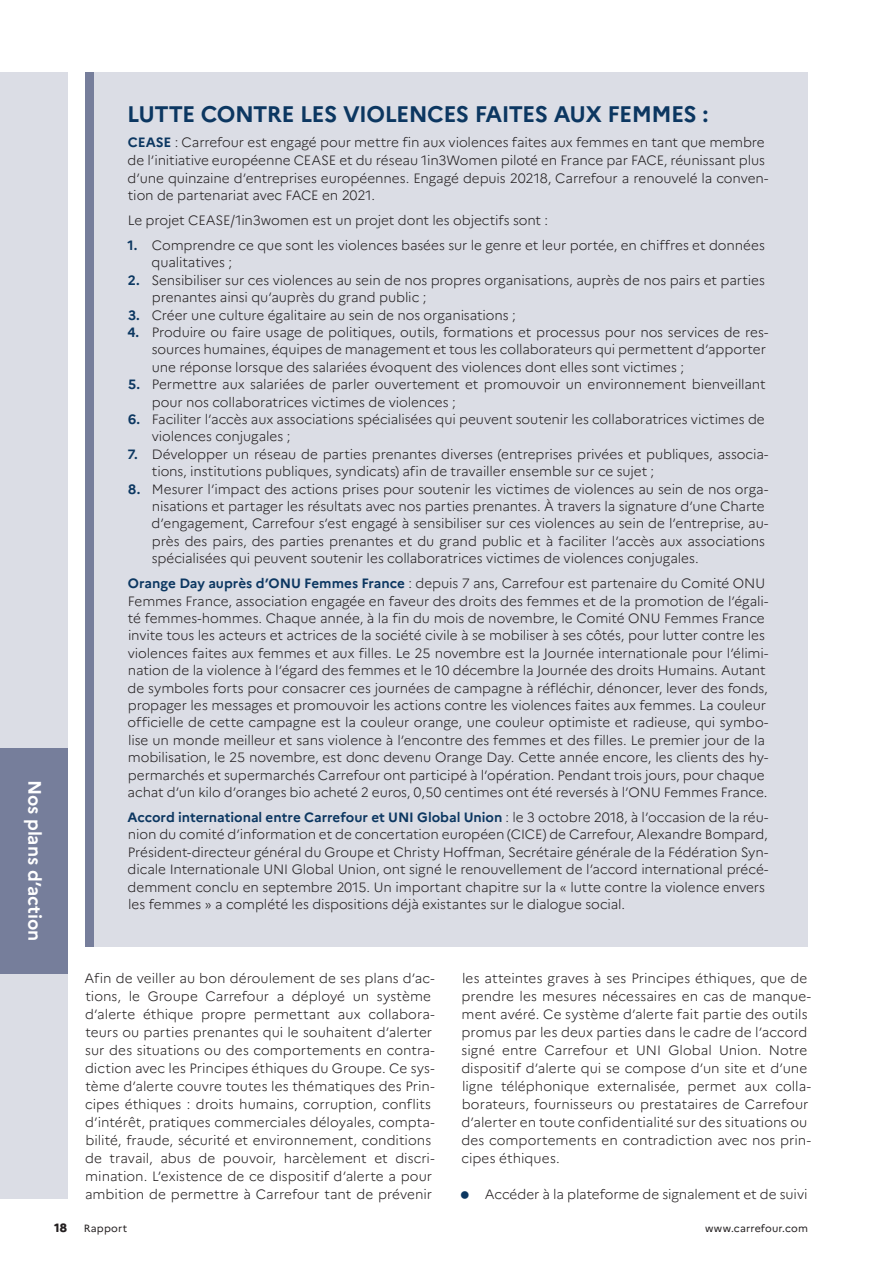
<style>
.page{position:relative;width:893px;height:1263px;background:#fff}
.page>*{position:absolute;margin:0;border:0;box-sizing:border-box;transform-origin:0 0}
.t1{font:700 22.5px "Marianne";letter-spacing:-.025em;color:#0c3761}
.t2{font:700 18px "Marianne";letter-spacing:-.005em;color:#fff}
.t3{font:300 13.5px/17.4px "Marianne";letter-spacing:-.005em;color:#231f20}
.t4{font:800 12px "Marianne";color:#231f20}
.t5{font:10.5px "Marianne";letter-spacing:.015em;color:#231f20}
.s1{font-weight:700;color:#0c3761}
</style>
<div class="page">
<div style="left:0;top:72px;width:68px;height:225px;background:#dbdde5"></div>
<div style="left:0;top:523px;width:68px;height:225px;background:#dbdde5"></div>
<div style="left:0;top:297px;width:68px;height:226px;background:#dbdde5"></div>
<div style="left:0;top:973px;width:68px;height:226px;background:#dbdde5"></div>
<div style="left:0;top:748px;width:68px;height:225px;background:#767e9b"></div>
<div style="left:85px;top:72px;width:723px;height:875px;background:#dbdde5"></div>
<div style="left:85px;top:72px;width:9px;height:875px;background:#767e9b"></div>
<h2 class="t2" style="left:46px;top:779px;width:163px;rotate:90deg">Nos plans d’action</h2>
<h1 class="t1" style="left:127px;top:100px;width:583px">LUTTE CONTRE LES VIOLENCES FAITES AUX FEMMES :</h1>
<p class="t3" style="left:128px;top:134px;width:642px"><span class="s1">CEASE</span> : Carrefour est engagé pour mettre fin aux violences faites aux femmes en tant que membre de l’initiative européenne CEASE et du réseau 1in3Women piloté en France par FACE, réunissant plus d’une quinzaine d’entreprises européennes. Engagé depuis 20218, Carrefour a renouvelé la conven&shy;tion de partenariat avec FACE en 2021.</p>
<p class="t3" style="left:128px;top:212px;width:422px">Le projet CEASE/1in3women est un projet dont les objectifs sont :</p>
<p class="t3" style="left:152px;top:236px;width:615px;text-indent:-24px"><span class="s1">1.</span> Comprendre ce que sont les violences basées sur le genre et leur portée, en chiffres et données qualitatives ;</p>
<p class="t3" style="left:152px;top:271px;width:615px;text-indent:-24px"><span class="s1">2.</span> Sensibiliser sur ces violences au sein de nos propres organisations, auprès de nos pairs et parties prenantes ainsi qu’auprès du grand public ;</p>
<p class="t3" style="left:128px;top:306px;width:389px"><span class="s1">3.</span> Créer une culture égalitaire au sein de nos organisations ;</p>
<p class="t3" style="left:152px;top:323px;width:618px;text-indent:-24px"><span class="s1">4.</span> Produire ou faire usage de politiques, outils, formations et processus pour nos services de res&shy;sources humaines, équipes de management et tous les collaborateurs qui permettent d’apporter une réponse lorsque des salariées évoquent des violences dont elles sont victimes ;</p>
<p class="t3" style="left:152px;top:376px;width:615px;text-indent:-24px"><span class="s1">5.</span> Permettre aux salariées de parler ouvertement et promouvoir un environnement bienveillant pour nos collaboratrices victimes de violences ;</p>
<p class="t3" style="left:152px;top:410px;width:614px;text-indent:-24px"><span class="s1">6.</span> Faciliter l’accès aux associations spécialisées qui peuvent soutenir les collaboratrices victimes de violences conjugales ;</p>
<p class="t3" style="left:152px;top:445px;width:618px;text-indent:-24px"><span class="s1">7.</span> Développer un réseau de parties prenantes diverses (entreprises privées et publiques, associa&shy;tions, institutions publiques, syndicats) afin de travailler ensemble sur ce sujet ;</p>
<p class="t3" style="left:152px;top:480px;width:618px;text-indent:-23px"><span class="s1">8.</span> Mesurer l’impact des actions prises pour soutenir les victimes de violences au sein de nos orga&shy;nisations et partager les résultats avec nos parties prenantes. À travers la signature d’une Charte d’engagement, Carrefour s’est engagé à sensibiliser sur ces violences au sein de l’entreprise, au&shy;près des pairs, des parties prenantes et du grand public et à faciliter l’accès aux associations spécialisées qui peuvent soutenir les collaboratrices victimes de violences conjugales.</p>
<p class="t3" style="left:128px;top:575px;width:642px"><span class="s1">Orange Day auprès d’ONU Femmes France</span> : depuis 7 ans, Carrefour est partenaire du Comité ONU Femmes France, association engagée en faveur des droits des femmes et de la promotion de l’égali&shy;té femmes-hommes. Chaque année, à la fin du mois de novembre, le Comité ONU Femmes France invite tous les acteurs et actrices de la société civile à se mobiliser à ses côtés, pour lutter contre les violences faites aux femmes et aux filles. Le 25 novembre est la Journée internationale pour l’élimi&shy;nation de la violence à l’égard des femmes et le 10 décembre la Journée des droits Humains. Autant de symboles forts pour consacrer ces journées de campagne à réfléchir, dénoncer, lever des fonds, propager les messages et promouvoir les actions contre les violences faites aux femmes. La couleur officielle de cette campagne est la couleur orange, une couleur optimiste et radieuse, qui symbo&shy;lise un monde meilleur et sans violence à l’encontre des femmes et des filles. Le premier jour de la mobilisation, le 25 novembre, est donc devenu Orange Day. Cette année encore, les clients des hy&shy;permarchés et supermarchés Carrefour ont participé à l’opération. Pendant trois jours, pour chaque achat d’un kilo d’oranges bio acheté 2 euros, 0,50 centimes ont été reversés à l’ONU Femmes France.</p>
<p class="t3" style="left:127px;top:808px;width:642px"><span class="s1">Accord international entre Carrefour et UNI Global Union</span> : le 3 octobre 2018, à l’occasion de la réu&shy;nion du comité d’information et de concertation européen (CICE) de Carrefour, Alexandre Bompard, Président-directeur général du Groupe et Christy Hoffman, Secrétaire générale de la Fédération Syn&shy;dicale Internationale UNI Global Union, ont signé le renouvellement de l’accord international précé&shy;demment conclu en septembre 2015. Un important chapitre sur la « lutte contre la violence envers les femmes » a complété les dispositions déjà existantes sur le dialogue social.</p>
<p class="t3" style="left:84px;top:969px;width:352px;line-height:18px">Afin de veiller au bon déroulement de ses plans d’ac&shy;tions, le Groupe Carrefour a déployé un système d’alerte éthique propre permettant aux collabora&shy;teurs ou parties prenantes qui le souhaitent d’alerter sur des situations ou des comportements en contra&shy;diction avec les Principes éthiques du Groupe. Ce sys&shy;tème d’alerte couvre toutes les thématiques des Prin&shy;cipes éthiques : droits humains, corruption, conflits d’intérêt, pratiques commerciales déloyales, compta&shy;bilité, fraude, sécurité et environnement, conditions de travail, abus de pouvoir, harcèlement et discri&shy;mination. L’existence de ce dispositif d’alerte a pour ambition de permettre à Carrefour tant de prévenir</p>
<p class="t3" style="left:461px;top:969px;width:351px;line-height:18px">les atteintes graves à ses Principes éthiques, que de prendre les mesures nécessaires en cas de manque&shy;ment avéré. Ce système d’alerte fait partie des outils promus par les deux parties dans le cadre de l’accord signé entre Carrefour et UNI Global Union. Notre dispositif d’alerte qui se compose d’un site et d’une ligne téléphonique externalisée, permet aux colla&shy;borateurs, fournisseurs ou prestataires de Carrefour d’alerter en toute confidentialité sur des situations ou des comportements en contradiction avec nos prin&shy;cipes éthiques.</p>
<p class="t3" style="left:485px;top:1185px;width:324px">Accéder à la plateforme de signalement et de suivi</p>
<p class="t4" style="left:54px;top:1220px;width:14px">18</p>
<p class="t5" style="left:84px;top:1222px;width:45px">Rapport</p>
<p class="t5" style="left:705px;top:1222px;width:104px">www.carrefour.com</p>
</div>
